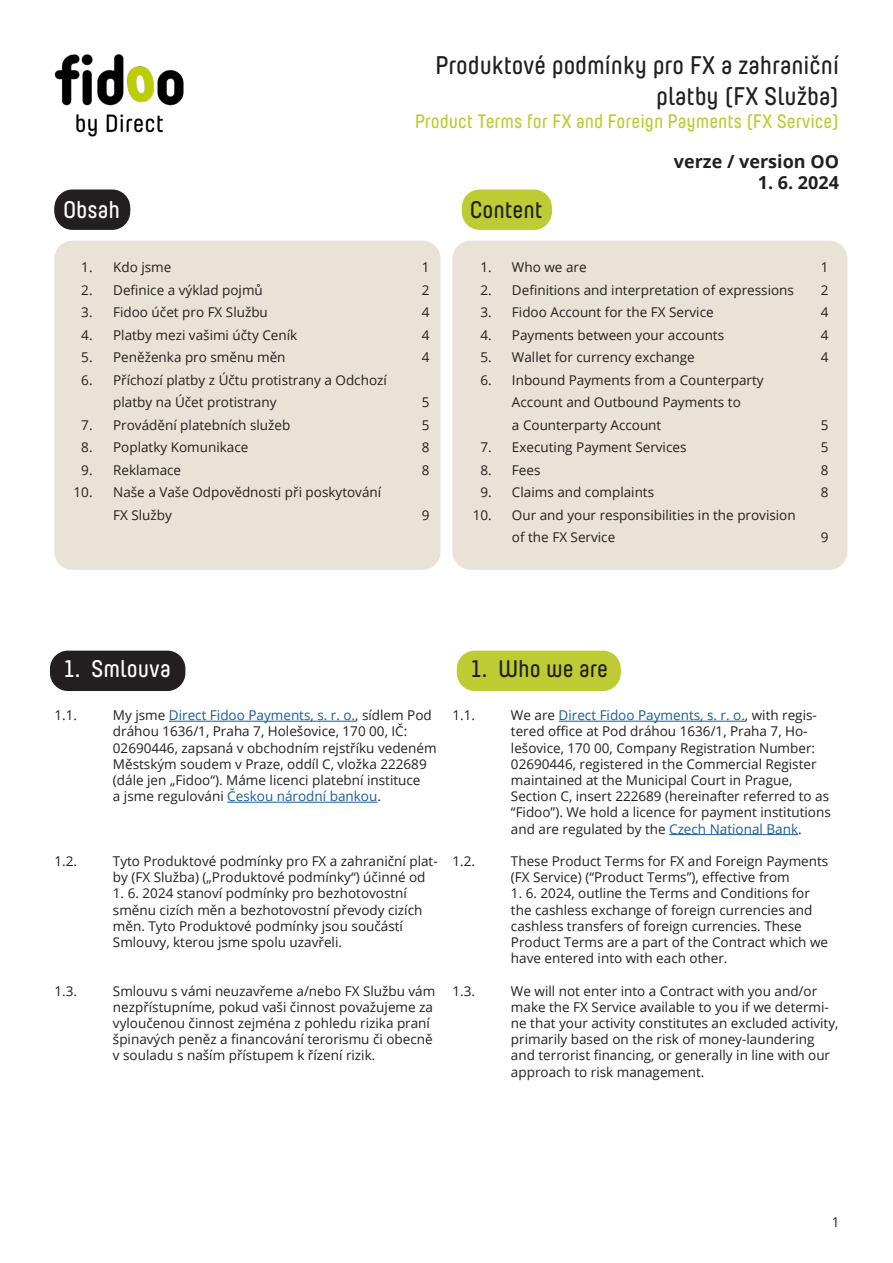
<style>
.page{position:relative;width:893px;height:1263px;background:#fff}
.page>*{position:absolute;margin:0;border:0;box-sizing:border-box;transform-origin:0 0}
.t1{font:600 25.5px/30.6px "Direct Yummo";color:#231f20;text-align:right}
.t2{font:600 24px "Direct Yummo";color:#231f20}
.t3{font:600 24px "Direct Yummo";color:#fff}
.t4{font:600 19.5px "Direct Yummo";color:#bccc32}
.t5{font:700 18px "Open Sans";color:#231f20}
.t6{font:13.5px/16.2px "Open Sans";color:#231f20}
.s1{color:#175d9e}
</style>
<div class="page">
<img style="left:54px;top:54px;width:130px;height:83px">
<div style="left:54px;top:241px;width:387px;height:329px;background:#e8e3d6;border-radius:18px"></div>
<div style="left:452px;top:241px;width:395px;height:329px;background:#e8e3d6;border-radius:18px"></div>
<div style="left:54px;top:189px;width:76px;height:41px;background:#231f20;border-radius:18px"></div>
<div style="left:462px;top:189px;width:90px;height:41px;background:#bccc32;border-radius:18px"></div>
<div style="left:50px;top:651px;width:135px;height:40px;background:#231f20;border-radius:18px"></div>
<div style="left:457px;top:651px;width:164px;height:40px;background:#bccc32;border-radius:18px"></div>
<hr style="left:169px;top:721px;width:186px;height:1px;background:#175d9e">
<hr style="left:227px;top:802px;width:150px;height:1px;background:#175d9e">
<hr style="left:559px;top:721px;width:186px;height:1px;background:#175d9e">
<hr style="left:669px;top:834px;width:129px;height:1px;background:#175d9e">
<h1 class="t1" style="left:435px;top:51px;width:405px">Produktové podmínky pro FX a zahraniční platby (FX Služba)</h1>
<h3 class="t4" style="left:415px;top:111px;width:426px">Product Terms for FX and Foreign Payments (FX Service)</h3>
<h3 class="t5" style="left:674px;top:148px;width:167px">verze / version OO</h3>
<h3 class="t5" style="left:758px;top:170px;width:83px">1. 6. 2024</h3>
<p class="t3" style="left:63px;top:196px;width:59px">Obsah</p>
<p class="t2" style="left:470px;top:196px;width:74px">Content</p>
<p class="t6" style="left:81px;top:259px;width:13px">1.</p>
<p class="t6" style="left:81px;top:281px;width:13px">2.</p>
<p class="t6" style="left:81px;top:304px;width:13px">3.</p>
<p class="t6" style="left:81px;top:326px;width:13px">4.</p>
<p class="t6" style="left:81px;top:349px;width:13px">5.</p>
<p class="t6" style="left:81px;top:371px;width:13px">6.</p>
<p class="t6" style="left:81px;top:416px;width:13px">7.</p>
<p class="t6" style="left:81px;top:439px;width:13px">8.</p>
<p class="t6" style="left:81px;top:461px;width:13px">9.</p>
<p class="t6" style="left:74px;top:484px;width:21px">10.</p>
<p class="t6" style="left:113px;top:259px;width:60px">Kdo jsme</p>
<p class="t6" style="left:113px;top:281px;width:151px">Definice a výklad pojmů</p>
<p class="t6" style="left:113px;top:304px;width:156px">Fidoo účet pro FX Službu</p>
<p class="t6" style="left:113px;top:326px;width:186px">Platby mezi vašimi účty Ceník</p>
<p class="t6" style="left:113px;top:349px;width:174px">Peněženka pro směnu měn</p>
<p class="t6" style="left:113px;top:368px;width:275px;line-height:22.5px">Příchozí platby z Účtu protistrany a Odchozí platby na Účet protistrany<br>Provádění platebních služeb</p>
<p class="t6" style="left:113px;top:439px;width:137px">Poplatky Komunikace</p>
<p class="t6" style="left:113px;top:461px;width:69px">Reklamace</p>
<p class="t6" style="left:113px;top:481px;width:270px;line-height:22.5px">Naše a Vaše Odpovědnosti při poskytování<br>FX Služby</p>
<p class="t6" style="left:422px;top:259px;width:9px">1</p>
<p class="t6" style="left:422px;top:281px;width:9px">2</p>
<p class="t6" style="left:422px;top:304px;width:9px">4</p>
<p class="t6" style="left:422px;top:326px;width:9px">4</p>
<p class="t6" style="left:422px;top:349px;width:9px">4</p>
<p class="t6" style="left:422px;top:394px;width:9px">5</p>
<p class="t6" style="left:422px;top:416px;width:9px">5</p>
<p class="t6" style="left:422px;top:439px;width:9px">8</p>
<p class="t6" style="left:422px;top:461px;width:9px">8</p>
<p class="t6" style="left:422px;top:506px;width:9px">9</p>
<p class="t6" style="left:480px;top:259px;width:13px">1.</p>
<p class="t6" style="left:480px;top:281px;width:13px">2.</p>
<p class="t6" style="left:480px;top:304px;width:13px">3.</p>
<p class="t6" style="left:480px;top:326px;width:13px">4.</p>
<p class="t6" style="left:480px;top:349px;width:13px">5.</p>
<p class="t6" style="left:480px;top:371px;width:13px">6.</p>
<p class="t6" style="left:480px;top:439px;width:13px">7.</p>
<p class="t6" style="left:480px;top:461px;width:13px">8.</p>
<p class="t6" style="left:480px;top:484px;width:13px">9.</p>
<p class="t6" style="left:473px;top:506px;width:21px">10.</p>
<p class="t6" style="left:512px;top:259px;width:76px">Who we are</p>
<p class="t6" style="left:512px;top:278px;width:284px;line-height:22.5px">Definitions and interpretation of expressions<br>Fidoo Account for the FX Service</p>
<p class="t6" style="left:512px;top:323px;width:285px;line-height:22.5px">Payments between your accounts<br>Wallet for currency exchange<br>Inbound Payments from a Counterparty<br>Account and Outbound Payments to<br>a Counterparty Account<br>Executing Payment Services<br>Fees<br>Claims and complaints<br>Our and your responsibilities in the provision of the FX Service</p>
<p class="t6" style="left:821px;top:259px;width:9px">1</p>
<p class="t6" style="left:821px;top:281px;width:9px">2</p>
<p class="t6" style="left:821px;top:304px;width:9px">4</p>
<p class="t6" style="left:821px;top:326px;width:9px">4</p>
<p class="t6" style="left:821px;top:349px;width:9px">4</p>
<p class="t6" style="left:821px;top:416px;width:9px">5</p>
<p class="t6" style="left:821px;top:439px;width:9px">5</p>
<p class="t6" style="left:821px;top:461px;width:9px">8</p>
<p class="t6" style="left:821px;top:484px;width:9px">8</p>
<p class="t6" style="left:821px;top:529px;width:9px">9</p>
<p class="t3" style="left:65px;top:655px;width:108px">1. Smlouva</p>
<p class="t2" style="left:471px;top:655px;width:138px">1. Who we are</p>
<p class="t6" style="left:54px;top:707px;width:24px">1.1.</p>
<p class="t6" style="left:113px;top:707px;width:325px">My jsme <span class="s1">Direct Fidoo Payments, s. r. o.</span>, sídlem Pod dráhou 1636/1, Praha 7, Holešovice, 170 00, IČ:<br>02690446, zapsaná v obchodním rejstříku vedeném Městským soudem v Praze, oddíl C, vložka 222689 (dále jen „Fidoo“). Máme licenci platební instituce<br>a jsme regulováni <span class="s1">Českou národní bankou</span>.</p>
<p class="t6" style="left:452px;top:707px;width:24px">1.1.</p>
<p class="t6" style="left:511px;top:707px;width:321px">We are <span class="s1">Direct Fidoo Payments, s. r. o.</span>, with regis&shy;tered office at Pod dráhou 1636/1, Praha 7, Ho&shy;lešovice, 170 00, Company Registration Number:<br>02690446, registered in the Commercial Register maintained at the Municipal Court in Prague, Section C, insert 222689 (hereinafter referred to as “Fidoo”). We hold a licence for payment institutions and are regulated by the <span class="s1">Czech National Bank</span>.</p>
<p class="t6" style="left:452px;top:853px;width:24px">1.2.</p>
<p class="t6" style="left:511px;top:853px;width:319px">These Product Terms for FX and Foreign Payments (FX Service) (“Product Terms”), effective from</p>
<p class="t6" style="left:511px;top:885px;width:319px">1. 6. 2024, outline the Terms and Conditions for the cashless exchange of foreign currencies and cashless transfers of foreign currencies. These Product Terms are a part of the Contract which we have entered into with each other.</p>
<p class="t6" style="left:452px;top:982px;width:24px">1.3.</p>
<p class="t6" style="left:511px;top:982px;width:329px">We will not enter into a Contract with you and/or make the FX Service available to you if we determi&shy;ne that your activity constitutes an excluded activity, primarily based on the risk of money-laundering and terrorist financing, or generally in line with our approach to risk management.</p>
<p class="t6" style="left:54px;top:853px;width:24px">1.2.</p>
<p class="t6" style="left:113px;top:853px;width:326px">Tyto Produktové podmínky pro FX a zahraniční plat&shy;by (FX Služba) („Produktové podmínky“) účinné od</p>
<p class="t6" style="left:113px;top:885px;width:311px">1. 6. 2024 stanoví podmínky pro bezhotovostní směnu cizích měn a bezhotovostní převody cizích měn. Tyto Produktové podmínky jsou součástí Smlouvy, kterou jsme spolu uzavřeli.</p>
<p class="t6" style="left:54px;top:982px;width:24px">1.3.</p>
<p class="t6" style="left:113px;top:982px;width:324px">Smlouvu s vámi neuzavřeme a/nebo FX Službu vám nezpřístupníme, pokud vaši činnost považujeme za vyloučenou činnost zejména z pohledu rizika praní špinavých peněz a financování terorismu či obecně v souladu s naším přístupem k řízení rizik.</p>
<p class="t6" style="left:832px;top:1213px;width:9px">1</p>
</div>
